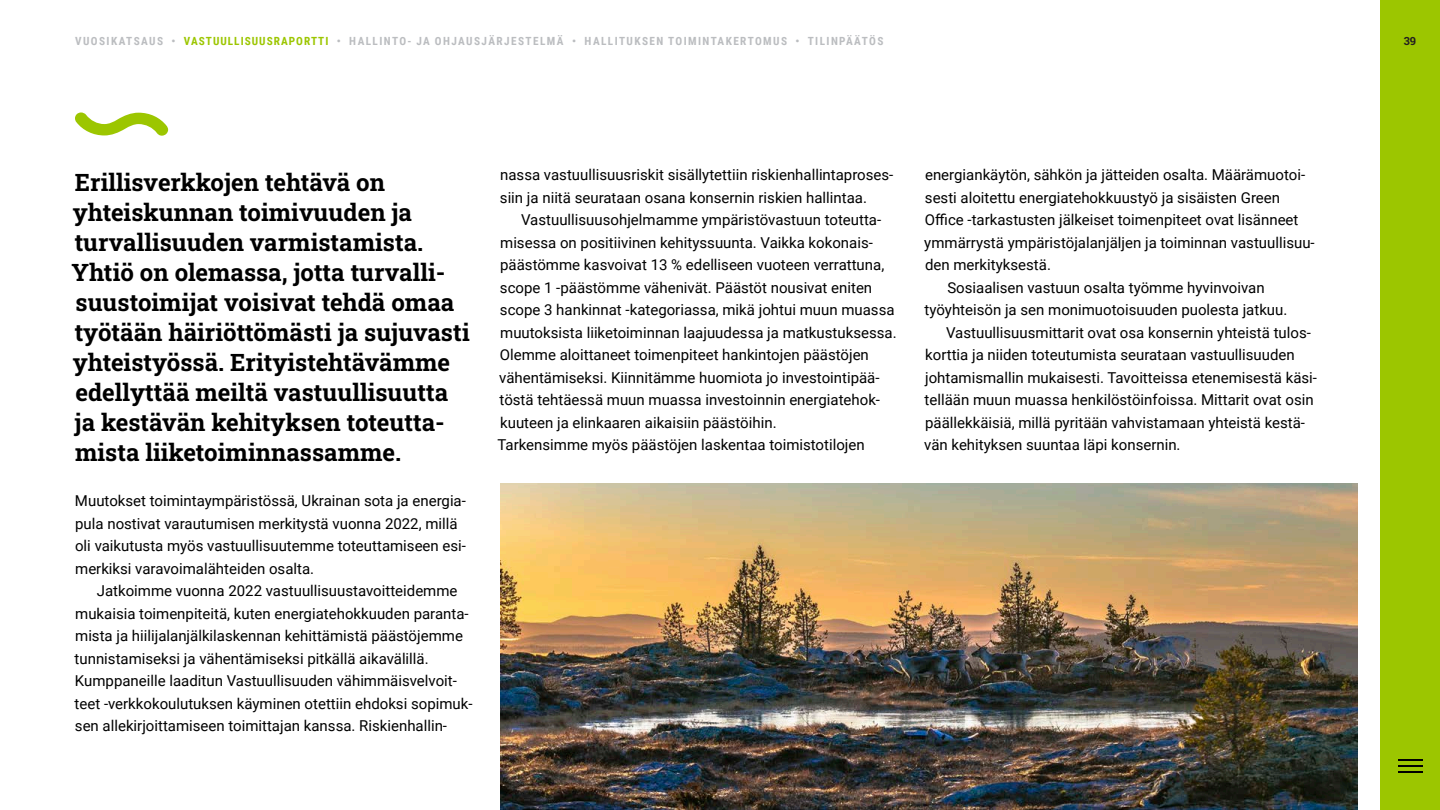
<style>
.page{position:relative;width:1440px;height:810px;background:#fff}
.page>*{position:absolute;margin:0;border:0;box-sizing:border-box;transform-origin:0 0}
.Ingressi{font:700 24px/30px "Roboto Slab";color:#000}
.Body_2{font:15px/22.5px "Roboto";color:#000}
.Body{font:15px/22.5px "Roboto";color:#000}
.t1{font:700 11.25px "Roboto Condensed";letter-spacing:.125em;color:#bbbdc0}
.t2{font:700 11.25px "Roboto Slab";color:#231f20}
.s1{color:#9cc600}
</style>
<div class="page">
<svg style="left:75px;top:112px;width:93px;height:24px"></svg>
<img style="left:500px;top:484px;width:858px;height:326px">
<div style="left:1380px;top:0;width:60px;height:810px;background:#9cc600"></div>
<hr style="left:1398px;top:759px;width:24px;height:2px;background:#000">
<hr style="left:1398px;top:765px;width:24px;height:2px;background:#000">
<svg style="left:1398px;top:771px;width:24px;height:1px"></svg>
<p class="t1" style="left:75px;top:34px;width:810px">VUOSIKATSAUS • <span class="s1">VASTUULLISUUSRAPORTTI</span> • HALLINTO- JA OHJAUSJÄRJESTELMÄ • HALLITUKSEN TOIMINTAKERTOMUS • TILINPÄÄTÖS</p>
<p class="t2" style="left:1404px;top:34px;width:14px">39</p>
<p class="Ingressi" style="left:71px;top:167px;width:400px">Erillisverkkojen tehtävä on yhteiskunnan toimivuuden ja turvallisuuden varmistamista.<br>Yhtiö on olemassa, jotta turvalli&shy;suustoimijat voisivat tehdä omaa työtään häiriöttömästi ja sujuvasti yhteistyössä. Erityistehtävämme edellyttää meiltä vastuullisuutta ja kestävän kehityksen toteutta&shy;mista liiketoiminnassamme.</p>
<p class="Body" style="left:75px;top:489px;width:393px">Muutokset toimintaympäristössä, Ukrainan sota ja energia&shy;pula nostivat varautumisen merkitystä vuonna 2022, millä oli vaikutusta myös vastuullisuutemme toteuttamiseen esi&shy;merkiksi varavoimalähteiden osalta.</p>
<p class="Body_2" style="left:75px;top:579px;width:399px;text-indent:22px">Jatkoimme vuonna 2022 vastuullisuustavoitteidemme mukaisia toimenpiteitä, kuten energiatehokkuuden paranta&shy;mista ja hiilijalanjälkilaskennan kehittämistä päästöjemme tunnistamiseksi ja vähentämiseksi pitkällä aikavälillä.<br>Kumppaneille laaditun Vastuullisuuden vähimmäisvelvoit&shy;teet -verkkokoulutuksen käyminen otettiin ehdoksi sopimuk&shy;sen allekirjoittamiseen toimittajan kanssa. Riskienhallin-</p>
<p class="Body_2" style="left:500px;top:163px;width:395px">nassa vastuullisuusriskit sisällytettiin riskienhallintaproses&shy;siin ja niitä seurataan osana konsernin riskien hallintaa.</p>
<p class="Body_2" style="left:497px;top:208px;width:399px;text-indent:24px">Vastuullisuusohjelmamme ympäristövastuun toteutta&shy;misessa on positiivinen kehityssuunta. Vaikka kokonais&shy;päästömme kasvoivat 13 % edelliseen vuoteen verrattuna, scope 1 -päästömme vähenivät. Päästöt nousivat eniten scope 3 hankinnat -kategoriassa, mikä johtui muun muassa muutoksista liiketoiminnan laajuudessa ja matkustuksessa.<br>Olemme aloittaneet toimenpiteet hankintojen päästöjen vähentämiseksi. Kiinnitämme huomiota jo investointipää&shy;töstä tehtäessä muun muassa investoinnin energiatehok&shy;kuuteen ja elinkaaren aikaisiin päästöihin.<br>Tarkensimme myös päästöjen laskentaa toimistotilojen</p>
<p class="Body_2" style="left:924px;top:163px;width:392px">energiankäytön, sähkön ja jätteiden osalta. Määrämuotoi&shy;sesti aloitettu energiatehokkuustyö ja sisäisten Green Office -tarkastusten jälkeiset toimenpiteet ovat lisänneet ymmärrystä ympäristöjalanjäljen ja toiminnan vastuullisuu&shy;den merkityksestä.</p>
<p class="Body_2" style="left:925px;top:275px;width:362px;text-align:center">Sosiaalisen vastuun osalta työmme hyvinvoivan työyhteisön ja sen monimuotoisuuden puolesta jatkuu.</p>
<p class="Body_2" style="left:924px;top:320px;width:394px;text-indent:22px">Vastuullisuusmittarit ovat osa konsernin yhteistä tulos&shy;korttia ja niiden toteutumista seurataan vastuullisuuden johtamismallin mukaisesti. Tavoitteissa etenemisestä käsi&shy;tellään muun muassa henkilöstöinfoissa. Mittarit ovat osin päällekkäisiä, millä pyritään vahvistamaan yhteistä kestä&shy;vän kehityksen suuntaa läpi konsernin.</p>
</div>
